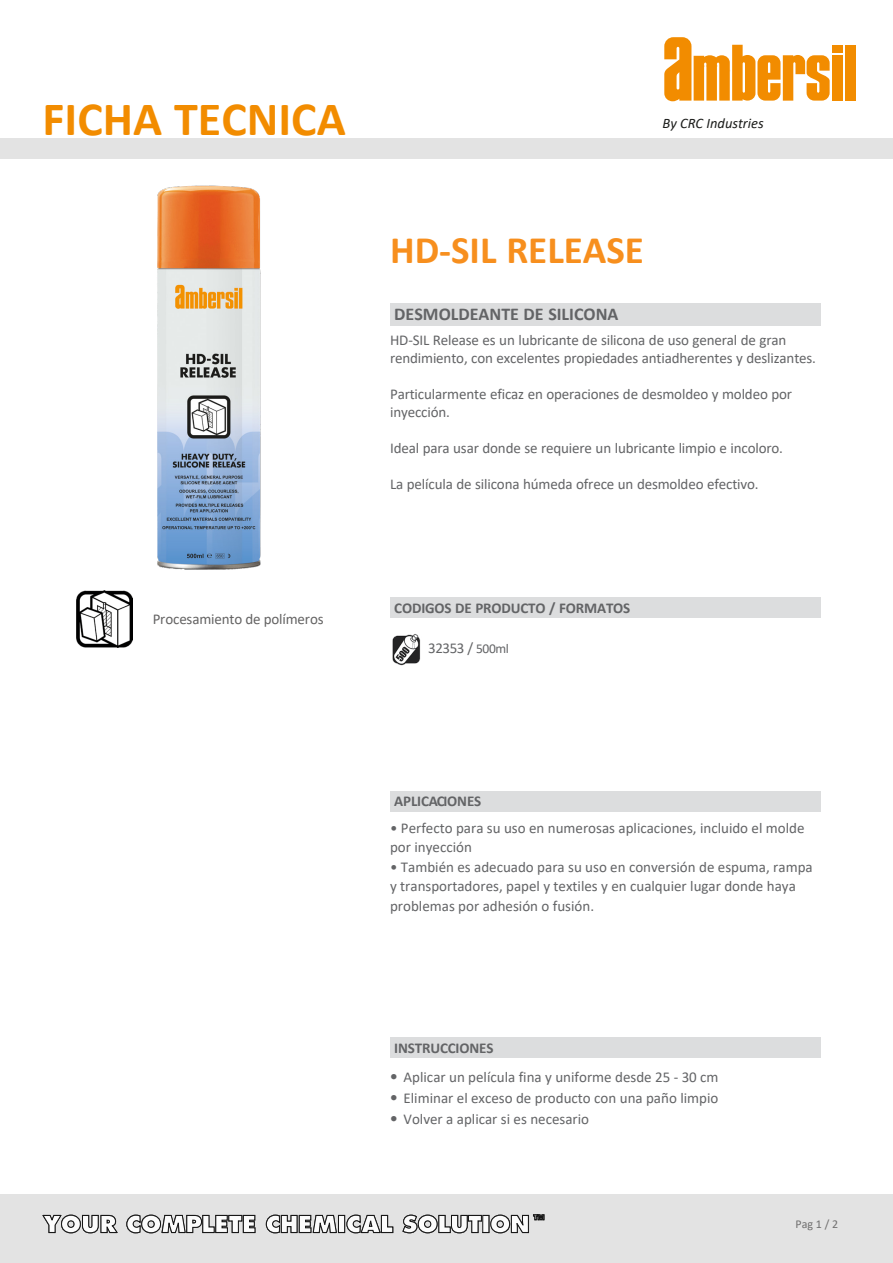
<style>
.page{position:relative;width:893px;height:1263px;background:#fff}
.page>*{position:absolute;margin:0;border:0;box-sizing:border-box;transform-origin:0 0}
.t1{font:700 48px "Calibri";color:#f28c00}
.t2{font:700 39px "Calibri";color:#f78f1e}
.t3{font:700 18px "Calibri";color:#636466}
.t4{font:15px/19.5px "Calibri";color:#636466}
.t5{font:700 15px "Calibri";letter-spacing:-.01em;color:#636466}
.t6{font:15px "Calibri";letter-spacing:-.01em;color:#646363}
.t7{font:italic 14.55px "Calibri";color:#1c1d1b}
.t8{font:12px "Calibri";color:#706f6f}
.s1{font-size:13.5px}
.s2{font-family:"Helvetica Neue LT Std"}
</style>
<div class="page">
<img style="left:157px;top:185px;width:104px;height:384px">
<div style="left:0;top:1195px;width:893px;height:68px;background:#e3e3e3"></div>
<svg style="left:42px;top:1214px;width:76px;height:19px"></svg>
<svg style="left:126px;top:1214px;width:419px;height:19px"></svg>
<img style="left:76px;top:590px;width:56px;height:57px">
<div style="left:0;top:138px;width:893px;height:21px;background:#e3e3e3"></div>
<div style="left:845px;top:45px;width:10px;height:56px;background:#f28c00"></div>
<div style="left:832px;top:45px;width:10px;height:7px;background:#f28c00"></div>
<div style="left:832px;top:55px;width:10px;height:46px;background:#f28c00"></div>
<svg style="left:664px;top:37px;width:166px;height:64px"></svg>
<div style="left:390px;top:303px;width:430px;height:22px;background:#dcddde"></div>
<div style="left:390px;top:791px;width:430px;height:20px;background:#dcddde"></div>
<div style="left:390px;top:1038px;width:430px;height:20px;background:#dcddde"></div>
<div style="left:390px;top:598px;width:430px;height:20px;background:#dcddde"></div>
<img style="left:392px;top:634px;width:29px;height:32px">
<h1 class="t1" style="left:43px;top:85px;width:305px">FICHA TECNICA</h1>
<p class="t6" style="left:153px;top:609px;width:172px">Procesamiento de polímeros</p>
<p class="t7" style="left:663px;top:114px;width:103px">By CRC Industries</p>
<h2 class="t2" style="left:390px;top:222px;width:255px">HD-SIL RELEASE</h2>
<p class="t3" style="left:394px;top:301px;width:226px">DESMOLDEANTE DE SILICONA</p>
<p class="t4" style="left:390px;top:331px;width:427px;line-height:18px">HD-SIL Release es un lubricante de silicona de uso general de gran rendimiento, con excelentes propiedades antiadherentes y deslizantes.</p>
<p class="t4" style="left:390px;top:385px;width:404px;line-height:18px">Particularmente eficaz en operaciones de desmoldeo y moldeo por inyección.</p>
<p class="t4" style="left:390px;top:438px;width:395px">Ideal para usar donde se requiere un lubricante limpio e incoloro.</p>
<p class="t4" style="left:390px;top:474px;width:370px">La película de silicona húmeda ofrece un desmoldeo efectivo.</p>
<p class="t5" style="left:394px;top:597px;width:238px">CODIGOS DE PRODUCTO / FORMATOS</p>
<p class="t4" style="left:428px;top:638px;width:82px">32353 / <span class="s1">500ml</span></p>
<p class="t5" style="left:394px;top:790px;width:88px">APLICACIONES</p>
<p class="t4" style="left:390px;top:818px;width:416px">• Perfecto para su uso en numerosas aplicaciones, incluido el molde por inyección</p>
<p class="t4" style="left:390px;top:857px;width:424px">• También es adecuado para su uso en conversión de espuma, rampa y transportadores, papel y textiles y en cualquier lugar donde haya problemas por adhesión o fusión.</p>
<p class="t5" style="left:394px;top:1037px;width:101px">INSTRUCCIONES</p>
<p class="t4" style="left:390px;top:1067px;width:330px"><span class="s2">•</span> Aplicar un película fina y uniforme desde 25 - 30 cm</p>
<p class="t4" style="left:390px;top:1088px;width:330px"><span class="s2">•</span> Eliminar el exceso de producto con una paño limpio</p>
<p class="t4" style="left:390px;top:1109px;width:201px"><span class="s2">•</span> Volver a aplicar si es necesario</p>
<p class="t8" style="left:795px;top:1215px;width:44px">Pag 1 / 2</p>
</div>
